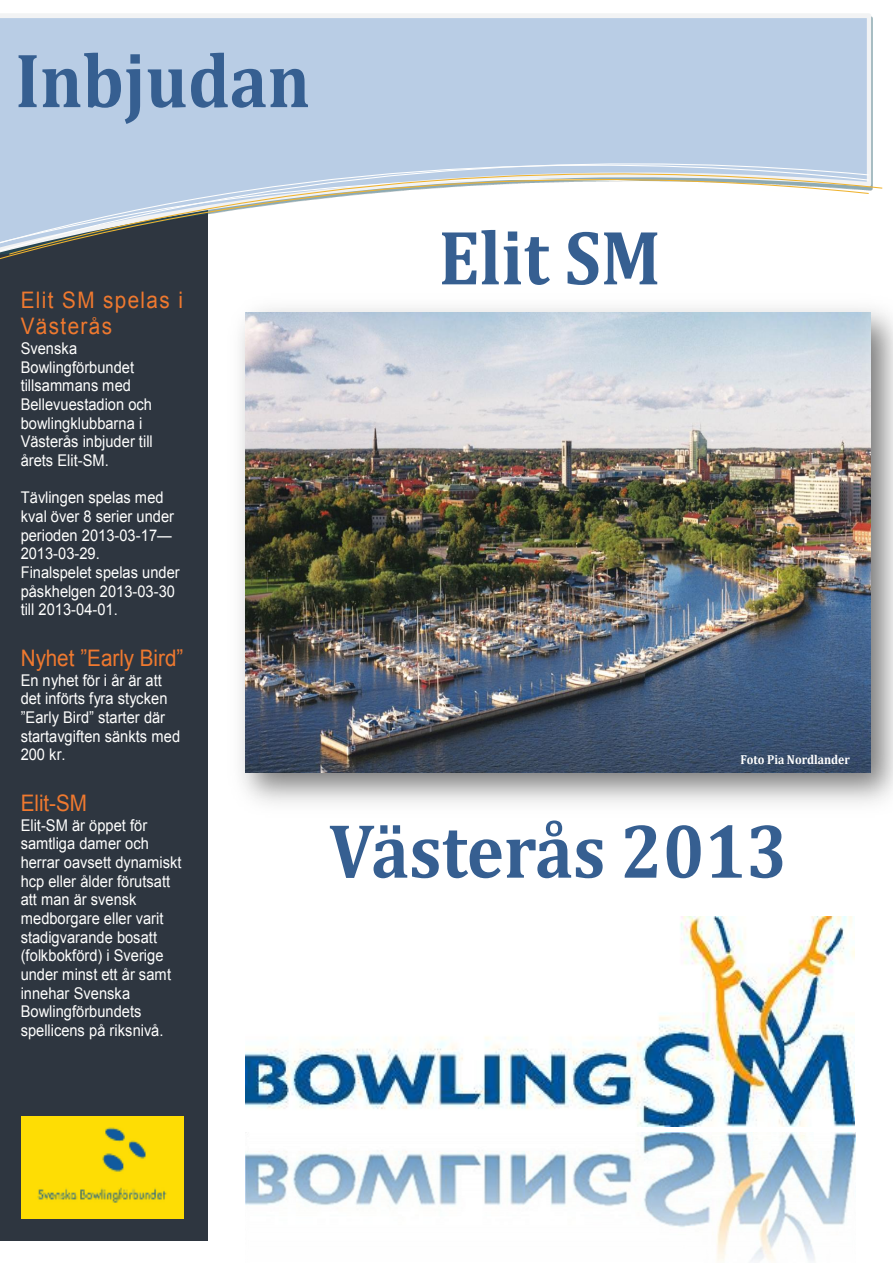
<style>
.page{position:relative;width:893px;height:1263px;background:#fff}
.page>*{position:absolute;margin:0;border:0;box-sizing:border-box;transform-origin:0 0}
.t1{font:700 77.85px "Cambria";color:#365f91;scale:.91 1}
.t2{font:22.8px/25.8px "Arial";letter-spacing:.065em;color:#ef792f;scale:.91 1}
.t3{font:22.8px "Arial";color:#ef792f;scale:.91 1}
.t4{font:16.2px/18.6px "Arial";color:#fffffe;scale:.91 1}
.t5{font:700 13.05px "Cambria";color:#fff;scale:.91 1}
.s1{font-style:inherit}
</style>
<div class="page">
<img style="left:246px;top:1132px;width:609px;height:129px">
<img style="left:246px;top:916px;width:609px;height:210px">
<div style="left:0;top:15px;width:207px;height:1225px;background:#2e3640"></div>
<div style="left:0;top:14px;width:873px;height:146px;background:#b9cde5"></div>
<div style="left:0;top:150px;width:869px;height:16px;background:#b9cde5"></div>
<svg style="left:0;top:166px;width:869px;height:95px"></svg>
<img style="left:240px;top:308px;width:653px;height:496px">
<img style="left:245px;top:313px;width:625px;height:459px">
<img style="left:22px;top:1116px;width:162px;height:102px">
<h1 class="t1" style="left:15px;top:26px;width:326px">Inbjudan</h1>
<h2 class="t2" style="left:21px;top:287px;width:180px">Elit SM spelas i<br>Västerås</h2>
<p class="t4" style="left:21px;top:339px;width:147px">Svenska<br>Bowlingförbundet tillsammans med<br>Bellevuestadion och bowlingklubbarna i<br>Västerås inbjuder till årets Elit-SM.</p>
<p class="t4" style="left:21px;top:488px;width:176px">Tävlingen spelas med kval över 8 serier under perioden 2013-03-17<span class="s1">—<br></span>2013-03-29.<br>Finalspelet spelas under påskhelgen 2013-03-30 till 2013-04-01.</p>
<h2 class="t3" style="left:21px;top:643px;width:180px">Nyhet ”Early Bird”</h2>
<p class="t4" style="left:21px;top:671px;width:177px">En nyhet för i år är att det införts fyra stycken <span class="s1">”Early Bird” starter</span> där startavgiften sänkts med<br>200 kr.</p>
<h2 class="t2" style="left:21px;top:790px;width:75px">Elit<span class="s1">-</span>SM</h2>
<p class="t4" style="left:21px;top:816px;width:178px">Elit-SM är öppet för samtliga damer och herrar oavsett dynamiskt hcp eller ålder förutsatt att man är svensk medborgare eller varit stadigvarande bosatt (folkbokförd) i Sverige under minst ett år samt innehar Svenska<br>Bowlingförbundets spellicens på riksnivå.</p>
<h1 class="t1" style="left:439px;top:203px;width:245px">Elit SM</h1>
<p class="t5" style="left:740px;top:750px;width:122px">Foto Pia Nordlander</p>
<h1 class="t1" style="left:329px;top:796px;width:506px">Västerås 2013</h1>
</div>
